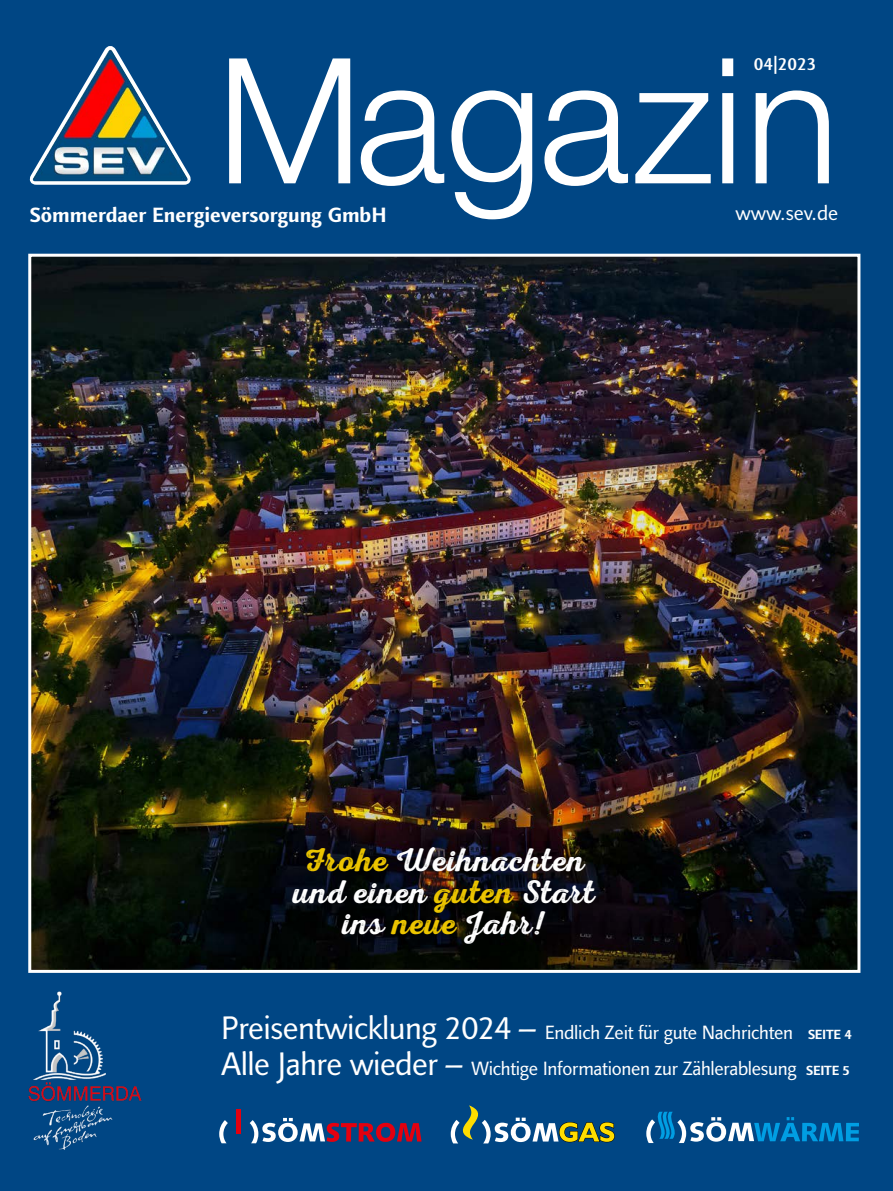
<style>
.page{position:relative;width:893px;height:1191px;background:#004684}
.page>*{position:absolute;margin:0;border:0;box-sizing:border-box;transform-origin:0 0}
.t1{font:300 174.75px "Helvetica Neue LT Pro";letter-spacing:-.005em;color:#fff}
.t2{font:33px/31.5px "Nexa Rust Script S 01";letter-spacing:.03em;color:#fff;text-align:center}
.t3{font:700 21px "Finnegan LT Pro";color:#fff}
.t4{font:21px "Finnegan LT Pro";color:#fff}
.t5{font:19.5px/36px "Finnegan LT Pro";letter-spacing:-.015em;color:#fff}
.t6{font:500 18px "Finnegan LT Pro";color:#fff}
.s1{color:#ecc500}
.s2{font-size:33px}
.s3{font-weight:700;font-size:13.5px}
</style>
<div class="page">
<img style="left:26px;top:985px;width:119px;height:171px">
<svg style="left:451px;top:1105px;width:164px;height:38px;background:#447181"></svg>
<hr style="left:237px;top:1109px;width:4px;height:25px;background:#e3000f">
<svg style="left:219px;top:1118px;width:203px;height:25px;background:#5a5680"></svg>
<svg style="left:646px;top:1111px;width:213px;height:32px;background:#2170a7"></svg>
<svg style="left:26px;top:46px;width:166px;height:140px;background:#386e9e"></svg>
<img style="left:33px;top:50px;width:156px;height:131px">
<img style="left:32px;top:258px;width:824px;height:711px">
<div style="left:28px;top:254px;width:832px;height:719px;border:3px solid #fff"></div>
<div style="left:283px;top:838px;width:330px;height:123px;background:#000;opacity:.75"></div>
<p class="t6" style="left:754px;top:53px;width:64px">04|2023</p>
<h1 class="t1" style="left:217px;top:14px;width:624px">Magazin</h1>
<p class="t4" style="left:736px;top:200px;width:104px">www.sev.de</p>
<p class="t3" style="left:30px;top:202px;width:358px">Sömmerdaer Energieversorgung GmbH</p>
<h2 class="t2" style="left:294px;top:844px;width:303px"><span class="s1">Frohe</span> Weihnachten und einen <span class="s1">guten</span> Start ins <span class="s1">neue</span> Jahr!</h2>
<p class="t5" style="left:221px;top:1014px;width:632px"><span class="s2">Preisentwicklung 2024 –</span> Endlich Zeit für gute Nachrichten <span class="s3">SEITE 4<br></span><span class="s2">Alle Jahre wieder –</span> Wichtige Informationen zur Zählerablesung <span class="s3">SEITE 5</span></p>
</div>
